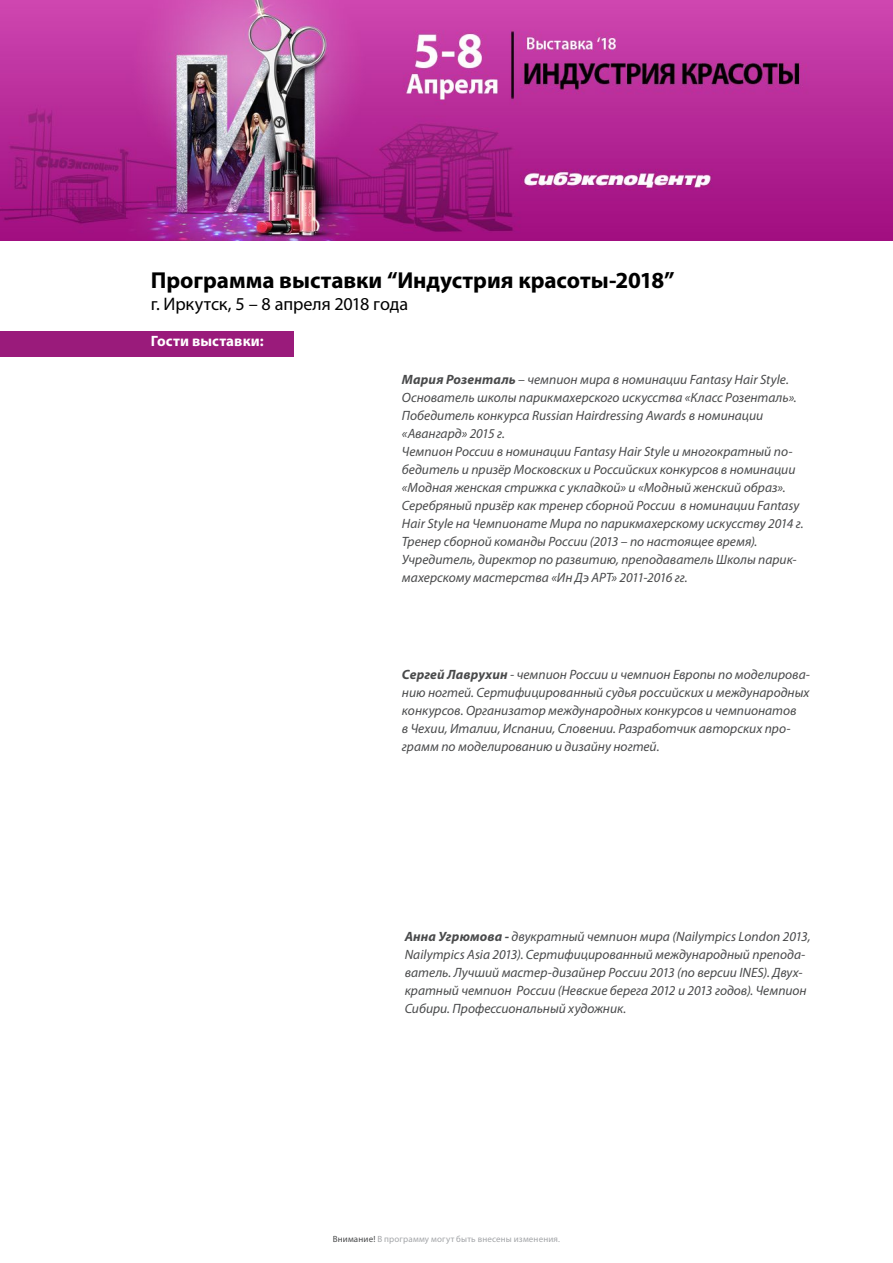
<style>
.page{position:relative;width:893px;height:1263px;background:#fff}
.page>*{position:absolute;margin:0;border:0;box-sizing:border-box;transform-origin:0 0}
.t1{font:700 23.1px "Myriad Pro";color:#000}
.t2{font:18.15px "Myriad Pro";letter-spacing:-.01em;color:#000}
.t3{font:700 15px "Myriad Pro";letter-spacing:.01em;color:#fff}
.t4{font:italic 13.5px/18px "Myriad Pro";color:#494a4b}
.t5{font:9px "Myriad Pro";letter-spacing:.02em;color:#a3a5a8}
.s1{font-weight:700}
.s2{color:#494a4b}
</style>
<div class="page">
<img style="left:0;top:0;width:893px;height:241px">
<div style="left:0;top:332px;width:293px;height:25px;background:#9a1b7b"></div>
<h1 class="t1" style="left:151px;top:267px;width:525px">Программа выставки “Индустрия красоты-2018”</h1>
<h2 class="t2" style="left:151px;top:294px;width:259px">г. Иркутск, 5 – 8 апреля 2018 года</h2>
<p class="t3" style="left:151px;top:333px;width:114px">Гости выставки:</p>
<p class="t4" style="left:402px;top:370px;width:403px"><span class="s1">Мария Розенталь</span> – чемпион мира в номинации Fantasy Hair Style.<br>Основатель школы парикмахерского искусства «Класс Розенталь».<br>Победитель конкурса Russian Hairdressing Awards в номинации «Авангард» 2015 г.<br>Чемпион России в номинации Fantasy Hair Style и многократный по&shy;бедитель и призёр Московских и Российских конкурсов в номинации «Модная женская стрижка с укладкой» и «Модный женский образ».<br>Серебряный призёр как тренер сборной России в номинации Fantasy Hair Style на Чемпионате Мира по парикмахерскому искусству 2014 г.<br>Тренер сборной команды России (2013 – по настоящее время).<br>Учредитель, директор по развитию, преподаватель Школы парик&shy;махерскому мастерства «Ин Дэ АРТ» 2011-2016 гг.</p>
<p class="t4" style="left:402px;top:666px;width:409px"><span class="s1">Сергей Лаврухин</span> - чемпион России и чемпион Европы по моделирова&shy;нию ногтей. Сертифицированный судья российских и международных конкурсов. Организатор международных конкурсов и чемпионатов<br>в Чехии, Италии, Испании, Словении. Разработчик авторских про&shy;грамм по моделированию и дизайну ногтей.</p>
<p class="t4" style="left:405px;top:927px;width:407px"><span class="s1">Анна Угрюмова -</span> двукратный чемпион мира (Nailympics London 2013, Nailympics Asia 2013). Сертифицированный международный препода&shy;ватель. Лучший мастер-дизайнер России 2013 (по версии INES). Двух&shy;кратный чемпион России (Невские берега 2012 и 2013 годов). Чемпион Сибири. Профессиональный художник.</p>
<p class="t5" style="left:333px;top:1234px;width:229px"><span class="s2">Внимание!</span> В программу могут быть внесены изменения.</p>
</div>
